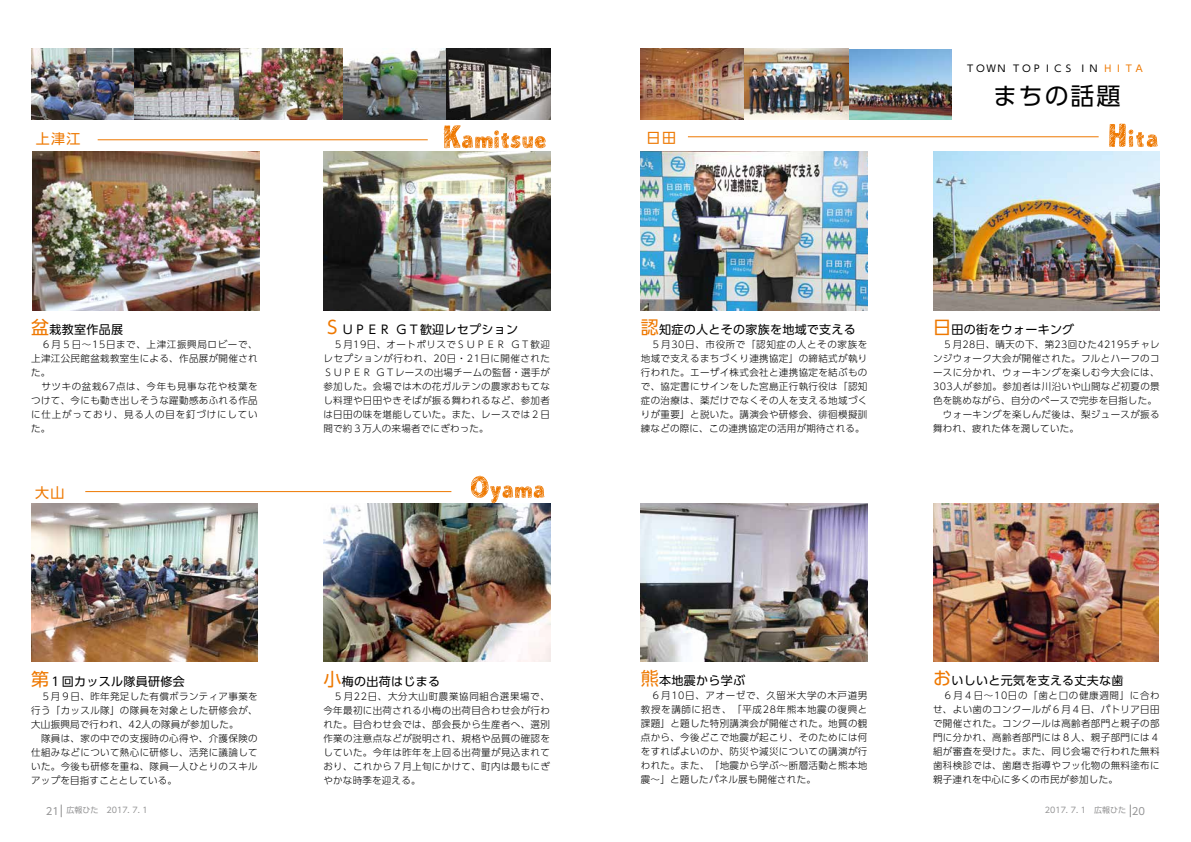
<style>
.page{position:relative;width:1191px;height:842px;background:#fff}
.page>*{position:absolute;margin:0;border:0;box-sizing:border-box;transform-origin:0 0}
.t1{font:24px "UD Shin Go Pr 6";letter-spacing:.075em;color:#000}
.t2{font:18px "UD Shin Go Pr 6";color:#ee7800}
.t3{font:14px "UD Shin Go Pr 6";letter-spacing:.1em;color:#ee7800}
.t4{font:12px "UD Shin Go Pr 6";letter-spacing:.025em;color:#000}
.t5{font:10px "UD Shin Go Pr 6";color:#949495}
.t6{font:300 9.5px/14px "UD Shin Go Pr 6";letter-spacing:.04em;color:#000;text-align:justify}
.t7{font:300 9.5px/14px "UD Shin Go Pr 6";letter-spacing:.07em;color:#000}
.t8{font:9.5px "UD Shin Go Pr 6";letter-spacing:.1em;color:#000}
.t9{font:9.5px "UD Shin Go Pr 6";color:#ee7800}
.t10{font:8px "UD Shin Go Pr 6";color:#949495}
.s1{font-size:18px;color:#ee7800}
</style>
<div class="page">
<img style="left:31px;top:503px;width:227px;height:158px">
<img style="left:33px;top:152px;width:226px;height:158px">
<img style="left:323px;top:152px;width:227px;height:158px">
<img style="left:323px;top:503px;width:227px;height:158px">
<img style="left:641px;top:503px;width:226px;height:158px">
<img style="left:933px;top:503px;width:225px;height:158px">
<img style="left:933px;top:152px;width:226px;height:158px">
<img style="left:641px;top:152px;width:226px;height:158px">
<svg style="left:471px;top:476px;width:73px;height:27px"></svg>
<hr style="left:85px;top:491px;width:366px;height:1px;background:#ee7800">
<svg style="left:1109px;top:124px;width:48px;height:23px"></svg>
<hr style="left:688px;top:136px;width:410px;height:1px;background:#ee7800">
<svg style="left:443px;top:125px;width:102px;height:23px"></svg>
<hr style="left:98px;top:139px;width:330px;height:1px;background:#ee7800">
<img style="left:31px;top:48px;width:519px;height:71px">
<img style="left:641px;top:49px;width:310px;height:71px">
<svg style="left:1130px;top:804px;width:1px;height:13px"></svg>
<svg style="left:61px;top:804px;width:1px;height:13px"></svg>
<p class="t8" style="left:965px;top:60px;width:42px">ＴＯＷＮ</p>
<h1 class="t1" style="left:993px;top:76px;width:129px">まちの話題</h1>
<p class="t8" style="left:1011px;top:60px;width:63px">ＴＯＰＩＣＳ</p>
<p class="t8" style="left:1078px;top:60px;width:21px">ＩＮ</p>
<p class="t9" style="left:1103px;top:60px;width:42px">ＨＩＴＡ</p>
<h3 class="t3" style="left:36px;top:128px;width:46px">上津江</h3>
<h3 class="t3" style="left:646px;top:126px;width:31px">日田</h3>
<p class="t4" style="left:31px;top:320px;width:93px"><span class="s1">盆</span>栽教室作品展</p>
<p class="t7" style="left:31px;top:337px;width:228px">　６月５日～15日まで、上津江振興局ロビーで、上津江公民館盆栽教室生による、作品展が開催された。<br>　サツキの盆栽67点は、今年も見事な花や枝葉をつけて、今にも動き出しそうな躍動感あふれる作品に仕上がっており、見る人の目を釘づけにしていた。</p>
<p class="t4" style="left:323px;top:320px;width:196px"><span class="s1">Ｓ</span>ＵＰＥＲＧＴ歓迎レセプション</p>
<p class="t6" style="left:511px;top:337px;width:41px">ＧＴ歓迎</p>
<p class="t6" style="left:323px;top:337px;width:228px;text-align:left">　５月19日、オートポリスでＳＵＰＥＲ<br>レセプションが行われ、20日・21日に開催された<br>ＳＵＰＥＲＧＴレースの出場チームの監督・選手が参加した。会場では木の花ガルテンの農家おもてなし料理や日田やきそばが振る舞われるなど、参加者は日田の味を堪能していた。また、レースでは２日間で約３万人の来場者でにぎわった。</p>
<p class="t4" style="left:641px;top:320px;width:216px"><span class="s1">認</span>知症の人とその家族を地域で支える</p>
<p class="t6" style="left:641px;top:337px;width:228px">　５月30日、市役所で「認知症の人とその家族を地域で支えるまちづくり連携協定」の締結式が執り行われた。エーザイ株式会社と連携協定を結ぶもので、協定書にサインをした宮島正行執行役は「認知症の治療は、薬だけでなくその人を支える地域づくりが重要」と説いた。講演会や研修会、徘徊模擬訓練などの際に、この連携協定の活用が期待される。</p>
<p class="t4" style="left:933px;top:320px;width:143px"><span class="s1">日</span>田の街をウォーキング</p>
<p class="t6" style="left:933px;top:337px;width:228px;text-align:left">　５月28日、晴天の下、第23回ひた42195チャレンジウォーク大会が開催された。フルとハーフのコースに分かれ、ウォーキングを楽しむ今大会には、<br>303人が参加。参加者は川沿いや山間など初夏の景色を眺めながら、自分のペースで完歩を目指した。　ウォーキングを楽しんだ後は、梨ジュースが振る舞われ、疲れた体を潤していた。</p>
<h3 class="t3" style="left:35px;top:481px;width:31px">大山</h3>
<h2 class="t2" style="left:31px;top:664px;width:19px">第</h2>
<p class="t6" style="left:31px;top:689px;width:228px;text-align:left">　５月９日、昨年発足した有償ボランティア事業を行う「カッスル隊」の隊員を対象とした研修会が、大山振興局で行われ、42人の隊員が参加した。<br>　隊員は、家の中での支援時の心得や、介護保険の仕組みなどについて熱心に研修し、活発に議論していた。今後も研修を重ね、隊員一人ひとりのスキルアップを目指すこととしている。</p>
<p class="t4" style="left:50px;top:671px;width:136px">１回カッスル隊員研修会</p>
<p class="t4" style="left:323px;top:671px;width:118px"><span class="s1">小</span>梅の出荷はじまる</p>
<p class="t6" style="left:323px;top:689px;width:228px">　５月22日、大分大山町農業協同組合選果場で、今年最初に出荷される小梅の出荷目合わせ会が行われた。目合わせ会では、部会長から生産者へ、選別作業の注意点などが説明され、規格や品質の確認をしていた。今年は昨年を上回る出荷量が見込まれており、これから７月上旬にかけて、町内は最もにぎやかな時季を迎える。</p>
<p class="t4" style="left:641px;top:670px;width:106px"><span class="s1">熊</span>本地震から学ぶ</p>
<p class="t6" style="left:641px;top:688px;width:228px">　６月10日、アオーゼで、久留米大学の木戸道男教授を講師に招き、「平成28年熊本地震の復興と課題」と題した特別講演会が開催された。地質の観点から、今後どこで地震が起こり、そのためには何をすればよいのか、防災や減災についての講演が行われた。また、「地震から学ぶ～断層活動と熊本地震～」と題したパネル展も開催された。</p>
<p class="t4" style="left:933px;top:670px;width:192px"><span class="s1">お</span>いしいと元気を支える丈夫な歯</p>
<p class="t6" style="left:933px;top:688px;width:228px">　６月４日～10日の「歯と口の健康週間」に合わせ、よい歯のコンクールが６月４日、パトリア日田で開催された。コンクールは高齢者部門と親子の部門に分かれ、高齢者部門には８人、親子部門には４組が審査を受けた。また、同じ会場で行われた無料歯科検診では、歯磨き指導やフッ化物の無料塗布に親子連れを中心に多くの市民が参加した。</p>
<p class="t5" style="left:46px;top:803px;width:15px">21</p>
<p class="t10" style="left:66px;top:804px;width:83px">広報ひた　2017. 7. 1</p>
<p class="t10" style="left:1044px;top:804px;width:83px">2017. 7. 1　広報ひた</p>
<p class="t5" style="left:1132px;top:803px;width:15px">20</p>
</div>
